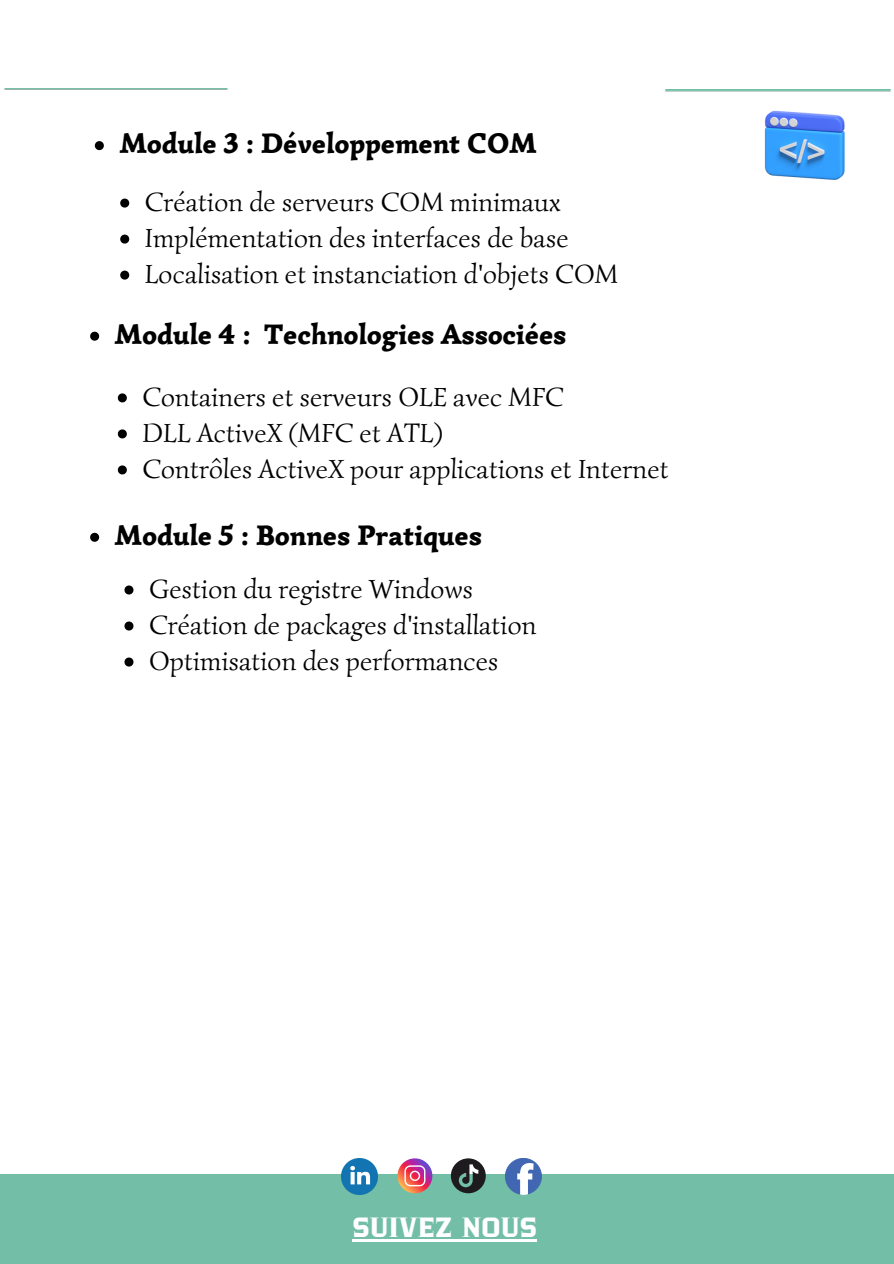
<style>
.page{position:relative;width:894px;height:1264px;background:#fff}
.page>*{position:absolute;margin:0;border:0;box-sizing:border-box;transform-origin:0 0}
.t1{font:900 28.5px "Simonetta";letter-spacing:.005em;color:#000}
.t2{font:27px "Simonetta";letter-spacing:.005em;color:#000}
.t3{font:27px "Zantiqa 4 F";letter-spacing:.005em;color:#fff}
</style>
<div class="page">
<img style="left:4px;top:89px;width:224px;height:1px">
<img style="left:665px;top:90px;width:226px;height:1px">
<div style="left:0;top:1174px;width:893px;height:89px;background:#73bea7"></div>
<svg style="left:505px;top:1158px;width:36px;height:36px"></svg>
<svg style="left:451px;top:1158px;width:34px;height:35px"></svg>
<svg style="left:397px;top:1158px;width:35px;height:35px"></svg>
<img style="left:342px;top:1158px;width:36px;height:36px">
<hr style="left:352px;top:1239px;width:185px;height:2px;background:#fff">
<svg style="left:95px;top:141px;width:9px;height:9px"></svg>
<svg style="left:120px;top:198px;width:9px;height:9px"></svg>
<svg style="left:120px;top:234px;width:9px;height:9px"></svg>
<svg style="left:120px;top:270px;width:9px;height:9px"></svg>
<svg style="left:90px;top:332px;width:9px;height:9px"></svg>
<svg style="left:118px;top:393px;width:9px;height:9px"></svg>
<svg style="left:118px;top:429px;width:9px;height:9px"></svg>
<svg style="left:118px;top:465px;width:9px;height:9px"></svg>
<svg style="left:90px;top:533px;width:9px;height:9px"></svg>
<svg style="left:124px;top:585px;width:9px;height:9px"></svg>
<svg style="left:124px;top:621px;width:9px;height:9px"></svg>
<svg style="left:124px;top:657px;width:9px;height:9px"></svg>
<img style="left:764px;top:110px;width:81px;height:70px">
<p class="t1" style="left:120px;top:126px;width:418px">Module 3 : Développement COM</p>
<p class="t2" style="left:145px;top:185px;width:417px">Création de serveurs COM minimaux</p>
<p class="t2" style="left:145px;top:221px;width:425px">Implémentation des interfaces de base</p>
<p class="t2" style="left:145px;top:257px;width:475px">Localisation et instanciation d'objets COM</p>
<p class="t1" style="left:115px;top:317px;width:453px">Module 4 : Technologies Associées</p>
<p class="t2" style="left:142px;top:380px;width:423px">Containers et serveurs OLE avec MFC</p>
<p class="t2" style="left:142px;top:416px;width:302px">DLL ActiveX (MFC et ATL)</p>
<p class="t2" style="left:142px;top:452px;width:527px">Contrôles ActiveX pour applications et Internet</p>
<p class="t1" style="left:115px;top:518px;width:368px">Module 5 : Bonnes Pratiques</p>
<p class="t2" style="left:149px;top:572px;width:325px">Gestion du registre Windows</p>
<p class="t2" style="left:149px;top:608px;width:389px">Création de packages d'installation</p>
<p class="t2" style="left:149px;top:644px;width:351px">Optimisation des performances</p>
<p class="t3" style="left:352px;top:1216px;width:186px">SUIVEZ NOUS</p>
</div>
